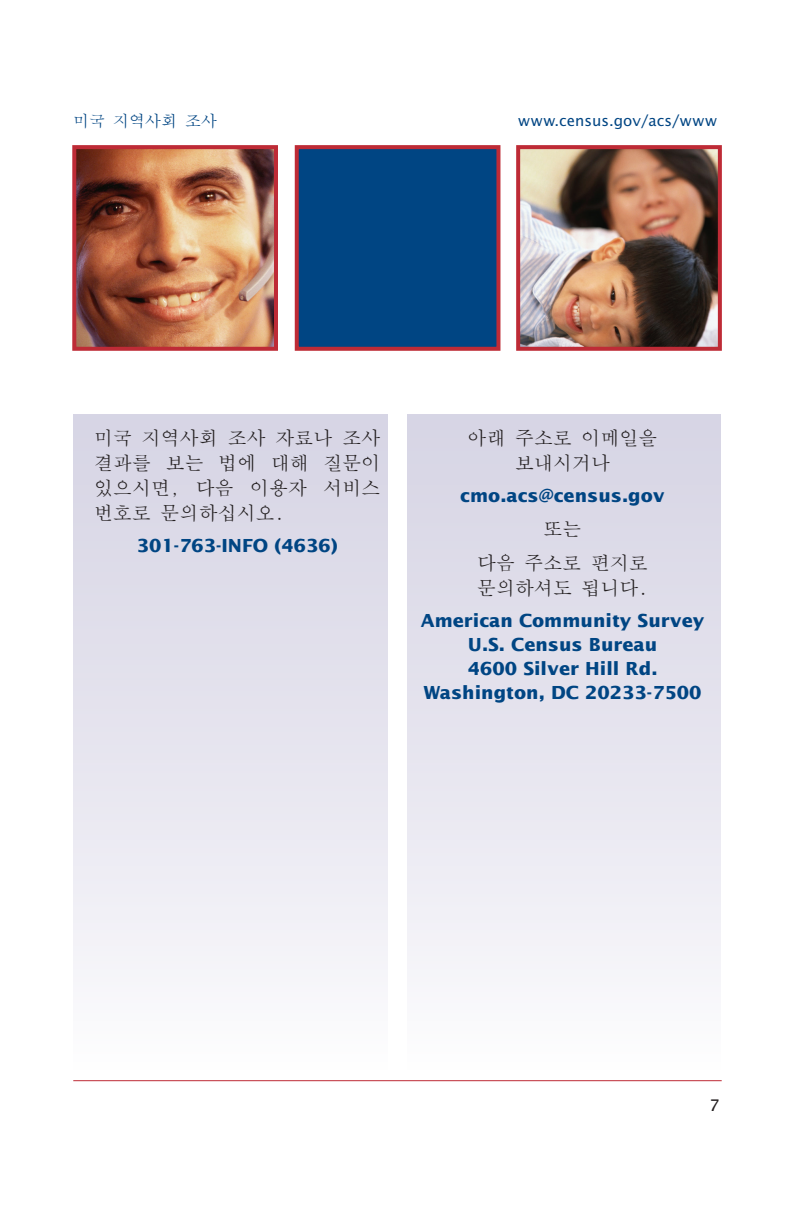
<style>
.page{position:relative;width:793px;height:1225px;background:#fff}
.page>*{position:absolute;margin:0;border:0;box-sizing:border-box;transform-origin:0 0}
.t1{font:19px/25px "Batang Che";color:#231f20;text-align:center}
.t2{font:700 18px/24px "Lucida Sans";color:#004583;text-align:center}
.t3{font:16px "Batang Che";color:#004583}
.t4{font:15px "Lucida Sans";color:#004583}
</style>
<div class="page">
<hr style="left:73px;top:1080px;width:648px;height:1px;background:#be2b36">
<div style="left:74px;top:414px;width:313px;height:657px;background:linear-gradient(to bottom,#d4d2e3,#fbfafc)"></div>
<div style="left:407px;top:414px;width:313px;height:657px;background:linear-gradient(to bottom,#d4d2e3,#fbfafc)"></div>
<img style="left:521px;top:150px;width:195px;height:196px">
<div style="left:516px;top:145px;width:205px;height:206px;border:4px solid #be2b36"></div>
<img style="left:77px;top:150px;width:196px;height:196px">
<div style="left:72px;top:145px;width:206px;height:206px;border:4px solid #be2b36"></div>
<div style="left:297px;top:147px;width:201px;height:202px;background:#004583"></div>
<div style="left:295px;top:145px;width:205px;height:206px;border:4px solid #be2b36"></div>
<p class="t3" style="left:73px;top:113px;width:146px">미국 지역사회 조사</p>
<p class="t4" style="left:518px;top:112px;width:201px">www.census.gov/acs/www</p>
<p class="t1" style="left:94px;top:426px;width:288px;text-align:justify">미국 지역사회 조사 자료나 조사 결과를 보는 법에 대해 질문이 있으시면, 다음 이용자 서비스 번호로 문의하십시오.</p>
<p class="t2" style="left:137px;top:533px;width:202px">301-763-INFO (4636)</p>
<p class="t1" style="left:467px;top:426px;width:191px">아래 주소로 이메일을 보내시거나</p>
<p class="t2" style="left:460px;top:483px;width:206px">cmo.acs@census.gov</p>
<p class="t1" style="left:477px;top:512px;width:172px;line-height:34px">또는<br>다음 주소로 편지로</p>
<p class="t1" style="left:477px;top:576px;width:172px">문의하셔도 됩니다.</p>
<p class="t2" style="left:420px;top:608px;width:285px">American Community Survey<br>U.S. Census Bureau<br>4600 Silver Hill Rd.<br>Washington, DC 20233-7500</p>
</div>
